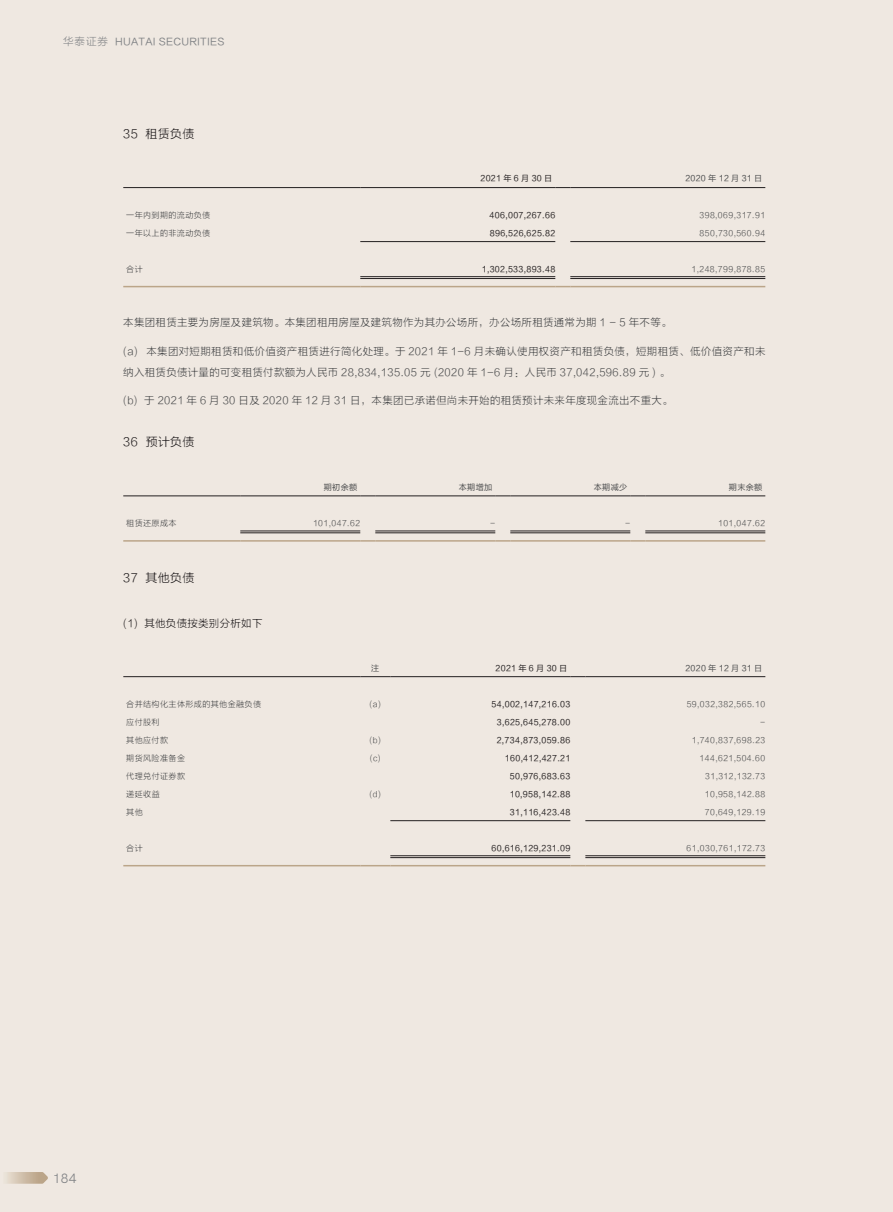
<style>
.page{position:relative;width:893px;height:1212px;background:#efe8e1}
.page>*{position:absolute;margin:0;border:0;box-sizing:border-box;transform-origin:0 0}
.t1{font:13.5px "HK Grotesk";color:#808285}
.t2{font:12px "FZLTXHK GBK1 0";letter-spacing:.025em;color:#231f20}
.t3{font:10.5px/21px "FZLTXHK GBK1 0";letter-spacing:.025em;color:#4b4c4d}
.t4{font:10.5px "FZLTXHK GBK1 0";letter-spacing:.025em;color:#231f20}
.t5{font:9.75px "FZLTHJW GB1 0";letter-spacing:.025em;color:#808285}
.t6{font:8.1px "FZLTXHK GBK1 0";letter-spacing:.045em;color:#4b4c4d}
.t7{font:8.1px "FZLTHJW GB1 0";letter-spacing:.045em;color:#231f20}
.t8{font:8.1px "FZLTHJW GB1 0";letter-spacing:.045em;color:#4b4c4d}
.t9{font:8.1px "FZLTHJW GB1 0";letter-spacing:.295em;color:#231f20}
.s1{font-family:"FZLTXHJW GB1 0";font-size:10.5px}
</style>
<div class="page">
<svg style="left:6px;top:1172px;width:42px;height:12px"></svg>
<hr style="left:123px;top:187px;width:237px;height:1px;background:#231f20">
<hr style="left:360px;top:187px;width:195px;height:1px;background:#231f20">
<svg style="left:555px;top:187px;width:15px;height:1px"></svg>
<hr style="left:570px;top:187px;width:195px;height:1px;background:#231f20">
<hr style="left:570px;top:241px;width:195px;height:1px;background:#231f20">
<hr style="left:360px;top:276px;width:195px;height:1px;background:#231f20">
<hr style="left:360px;top:278px;width:195px;height:1px;background:#231f20">
<hr style="left:570px;top:276px;width:195px;height:1px;background:#231f20">
<hr style="left:570px;top:278px;width:195px;height:1px;background:#231f20">
<hr style="left:123px;top:286px;width:237px;height:1px;background:#bba589">
<hr style="left:360px;top:286px;width:195px;height:1px;background:#bba589">
<svg style="left:555px;top:286px;width:15px;height:1px"></svg>
<hr style="left:570px;top:286px;width:195px;height:1px;background:#bba589">
<hr style="left:360px;top:241px;width:195px;height:1px;background:#231f20">
<hr style="left:123px;top:496px;width:117px;height:1px;background:#231f20">
<hr style="left:240px;top:496px;width:120px;height:1px;background:#231f20">
<svg style="left:360px;top:496px;width:15px;height:1px"></svg>
<hr style="left:375px;top:496px;width:120px;height:1px;background:#231f20">
<svg style="left:495px;top:496px;width:15px;height:1px"></svg>
<hr style="left:240px;top:531px;width:120px;height:1px;background:#231f20">
<hr style="left:240px;top:532px;width:120px;height:1px;background:#231f20">
<hr style="left:375px;top:531px;width:120px;height:1px;background:#231f20">
<hr style="left:375px;top:532px;width:120px;height:1px;background:#231f20">
<hr style="left:510px;top:531px;width:120px;height:1px;background:#231f20">
<hr style="left:510px;top:532px;width:120px;height:1px;background:#231f20">
<hr style="left:645px;top:531px;width:120px;height:1px;background:#231f20">
<hr style="left:645px;top:532px;width:120px;height:1px;background:#231f20">
<hr style="left:123px;top:540px;width:117px;height:2px;background:#bba589">
<hr style="left:240px;top:540px;width:120px;height:2px;background:#bba589">
<svg style="left:360px;top:540px;width:15px;height:2px"></svg>
<hr style="left:375px;top:540px;width:120px;height:2px;background:#bba589">
<svg style="left:495px;top:540px;width:15px;height:2px"></svg>
<hr style="left:510px;top:540px;width:120px;height:2px;background:#bba589">
<svg style="left:630px;top:540px;width:15px;height:2px"></svg>
<hr style="left:645px;top:540px;width:120px;height:2px;background:#bba589">
<hr style="left:510px;top:496px;width:120px;height:1px;background:#231f20">
<svg style="left:630px;top:496px;width:15px;height:1px"></svg>
<hr style="left:645px;top:496px;width:120px;height:1px;background:#231f20">
<hr style="left:123px;top:676px;width:237px;height:1px;background:#231f20">
<hr style="left:360px;top:676px;width:30px;height:1px;background:#231f20">
<hr style="left:390px;top:676px;width:180px;height:1px;background:#231f20">
<svg style="left:570px;top:676px;width:15px;height:1px"></svg>
<hr style="left:585px;top:676px;width:180px;height:1px;background:#231f20">
<hr style="left:390px;top:820px;width:180px;height:1px;background:#231f20">
<hr style="left:585px;top:820px;width:180px;height:1px;background:#231f20">
<hr style="left:390px;top:855px;width:180px;height:1px;background:#231f20">
<hr style="left:390px;top:857px;width:180px;height:1px;background:#231f20">
<hr style="left:585px;top:855px;width:180px;height:1px;background:#231f20">
<hr style="left:585px;top:857px;width:180px;height:1px;background:#231f20">
<hr style="left:123px;top:865px;width:237px;height:1px;background:#bba589">
<hr style="left:360px;top:865px;width:30px;height:1px;background:#bba589">
<hr style="left:390px;top:865px;width:180px;height:1px;background:#bba589">
<svg style="left:570px;top:865px;width:15px;height:1px"></svg>
<hr style="left:585px;top:865px;width:180px;height:1px;background:#bba589">
<p class="t5" style="left:63px;top:36px;width:163px"><span class="s1">华泰证券</span> HUATAI SECURITIES</p>
<h2 class="t2" style="left:123px;top:127px;width:73px">35 租赁负债</h2>
<p class="t9" style="left:480px;top:174px;width:73px">2021年6月30日</p>
<p class="t8" style="left:685px;top:174px;width:78px">2020 年 12 月 31 日</p>
<p class="t6" style="left:126px;top:210px;width:86px">一年内到期的流动负债</p>
<p class="t7" style="left:490px;top:210px;width:67px">406,007,267.66</p>
<p class="t6" style="left:699px;top:210px;width:67px">398,069,317.91</p>
<p class="t6" style="left:126px;top:228px;width:86px">一年以上的非流动负债</p>
<p class="t7" style="left:490px;top:228px;width:67px">896,526,625.82</p>
<p class="t6" style="left:700px;top:228px;width:67px">850,730,560.94</p>
<p class="t6" style="left:126px;top:264px;width:18px">合计</p>
<p class="t7" style="left:482px;top:264px;width:75px">1,302,533,893.48</p>
<p class="t6" style="left:692px;top:264px;width:75px">1,248,799,878.85</p>
<p class="t3" style="left:123px;top:312px;width:550px">本集团租赁主要为房屋及建筑物。本集团租用房屋及建筑物作为其办公场所，办公场所租赁通常为期 1 - 5 年不等。</p>
<p class="t3" style="left:123px;top:341px;width:644px">(a) 本集团对短期租赁和低价值资产租赁进行简化处理。于 2021 年 1-6 月未确认使用权资产和租赁负债，短期租赁、低价值资产和未纳入租赁负债计量的可变租赁付款额为人民币 28,834,135.05 元 (2020 年 1-6 月：人民币 37,042,596.89 元 ) 。</p>
<p class="t3" style="left:123px;top:390px;width:551px">(b) 于 2021 年 6 月 30 日及 2020 年 12 月 31 日，本集团已承诺但尚未开始的租赁预计未来年度现金流出不重大。</p>
<h2 class="t2" style="left:123px;top:435px;width:73px">36 预计负债</h2>
<p class="t8" style="left:324px;top:482px;width:35px">期初余额</p>
<p class="t8" style="left:459px;top:482px;width:35px">本期增加</p>
<p class="t8" style="left:594px;top:482px;width:35px">本期减少</p>
<p class="t8" style="left:729px;top:482px;width:35px">期末余额</p>
<p class="t6" style="left:126px;top:519px;width:52px">租赁还原成本</p>
<p class="t6" style="left:313px;top:519px;width:49px">101,047.62</p>
<p class="t6" style="left:490px;top:519px;width:7px">-</p>
<p class="t6" style="left:625px;top:519px;width:7px">-</p>
<p class="t6" style="left:718px;top:519px;width:49px">101,047.62</p>
<h2 class="t2" style="left:123px;top:571px;width:73px">37 其他负债</h2>
<p class="t4" style="left:123px;top:618px;width:141px">(1) 其他负债按类别分析如下</p>
<p class="t8" style="left:371px;top:663px;width:10px">注</p>
<p class="t9" style="left:496px;top:663px;width:73px">2021年6月30日</p>
<p class="t8" style="left:685px;top:663px;width:78px">2020 年 12 月 31 日</p>
<p class="t6" style="left:126px;top:699px;width:136px">合并结构化主体形成的其他金融负债</p>
<p class="t6" style="left:370px;top:699px;width:13px">(a)</p>
<p class="t7" style="left:492px;top:699px;width:80px">54,002,147,216.03</p>
<p class="t6" style="left:687px;top:699px;width:80px">59,032,382,565.10</p>
<p class="t6" style="left:126px;top:717px;width:35px">应付股利</p>
<p class="t7" style="left:497px;top:717px;width:75px">3,625,645,278.00</p>
<p class="t6" style="left:126px;top:735px;width:43px">其他应付款</p>
<p class="t6" style="left:370px;top:735px;width:13px">(b)</p>
<p class="t7" style="left:497px;top:735px;width:75px">2,734,873,059.86</p>
<p class="t6" style="left:692px;top:735px;width:75px">1,740,837,698.23</p>
<p class="t6" style="left:126px;top:753px;width:60px">期货风险准备金</p>
<p class="t6" style="left:370px;top:753px;width:12px">(c)</p>
<p class="t7" style="left:505px;top:753px;width:67px">160,412,427.21</p>
<p class="t6" style="left:700px;top:753px;width:67px">144,621,504.60</p>
<p class="t6" style="left:126px;top:771px;width:60px">代理兑付证券款</p>
<p class="t7" style="left:510px;top:771px;width:62px">50,976,683.63</p>
<p class="t6" style="left:705px;top:771px;width:62px">31,312,132.73</p>
<p class="t6" style="left:126px;top:789px;width:35px">递延收益</p>
<p class="t6" style="left:370px;top:789px;width:13px">(d)</p>
<p class="t7" style="left:510px;top:789px;width:62px">10,958,142.88</p>
<p class="t6" style="left:705px;top:789px;width:62px">10,958,142.88</p>
<p class="t6" style="left:126px;top:807px;width:18px">其他</p>
<p class="t7" style="left:510px;top:807px;width:62px">31,116,423.48</p>
<p class="t6" style="left:705px;top:807px;width:62px">70,649,129.19</p>
<p class="t6" style="left:126px;top:843px;width:18px">合计</p>
<p class="t7" style="left:491px;top:843px;width:80px">60,616,129,231.09</p>
<p class="t6" style="left:687px;top:843px;width:80px">61,030,761,172.73</p>
<h1 class="t1" style="left:53px;top:1168px;width:25px">184</h1>
</div>
